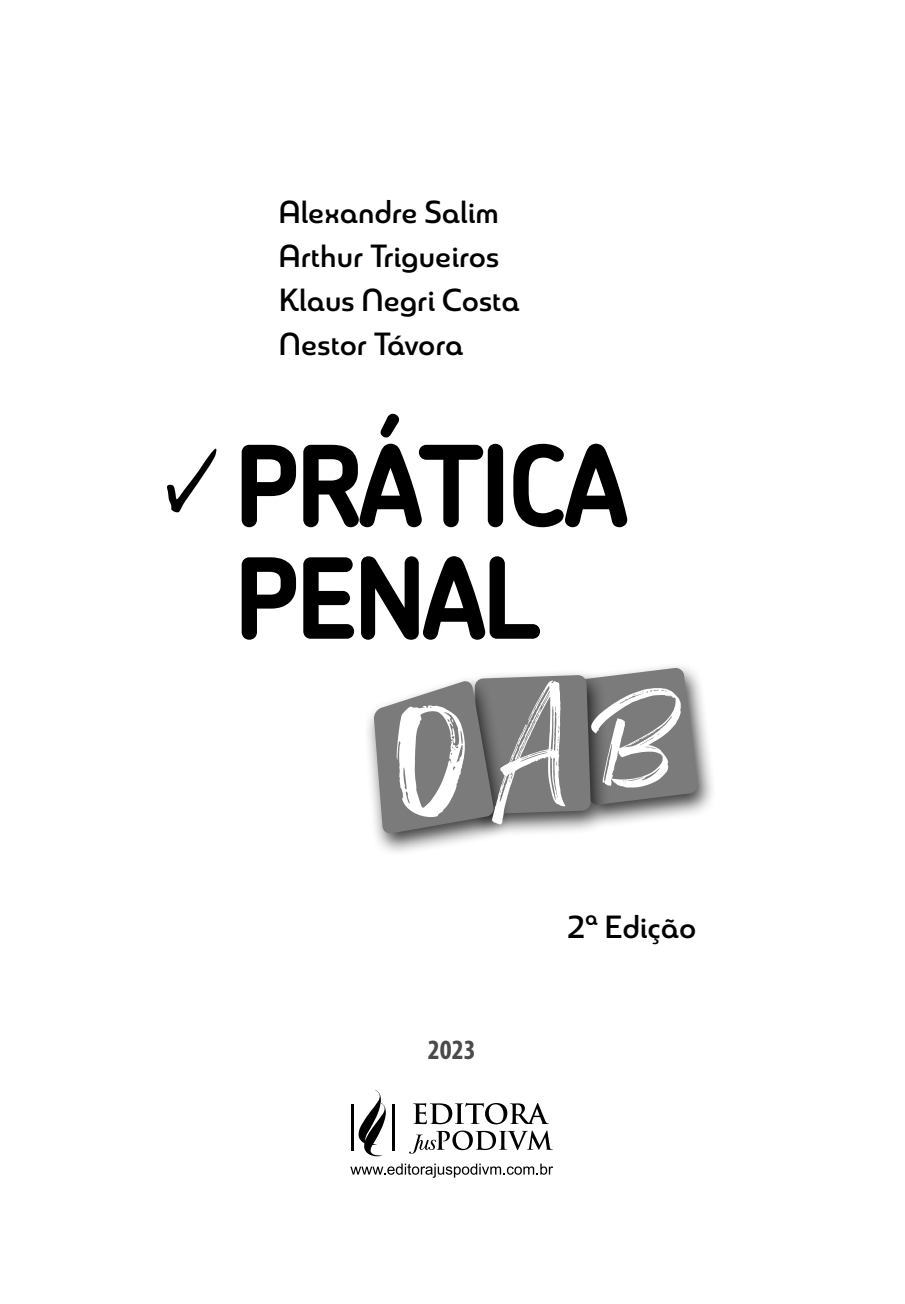
<style>
.page{position:relative;width:905px;height:1304px;background:#fff}
.page>*{position:absolute;margin:0;border:0;box-sizing:border-box;transform-origin:0 0}
.t1{font:700 111.6px/112.4px "Chevin";letter-spacing:-.05em;color:#000}
.t2{font:500 32px "Madurai W01 Norm";color:#000}
.TEXTO{font:700 condensed 28px "Myriad Pro";color:#4a4a4a}
</style>
<div class="page">
<svg style="left:358px;top:1089px;width:28px;height:67px"></svg>
<hr style="left:351px;top:1103px;width:3px;height:47px;background:#000">
<hr style="left:392px;top:1103px;width:2px;height:47px;background:#000">
<svg style="left:413px;top:1103px;width:136px;height:21px"></svg>
<svg style="left:409px;top:1130px;width:144px;height:23px"></svg>
<svg style="left:350px;top:1163px;width:203px;height:14px"></svg>
<div style="left:565px;top:661px;width:151px;height:167px;background:#000;opacity:.75"></div>
<div style="left:363px;top:675px;width:150px;height:181px;background:#000;opacity:.75"></div>
<svg style="left:373px;top:667px;width:325px;height:167px"></svg>
<svg style="left:167px;top:448px;width:50px;height:65px"></svg>
<p class="t2" style="left:279px;top:194px;width:221px">Alexandre Salim</p>
<p class="t2" style="left:279px;top:238px;width:222px">Arthur Trigueiros</p>
<p class="t2" style="left:279px;top:282px;width:242px">Klaus Negri Costa</p>
<p class="t2" style="left:279px;top:326px;width:186px">Nestor Távora</p>
<p class="t1" style="left:233px;top:427px;width:397px">PRÁTICA<br>PENAL</p>
<p class="TEXTO" style="left:428px;top:1032px;width:49px">2023</p>
<p class="t2" style="left:567px;top:908px;width:131px">2ª Edição</p>
</div>
